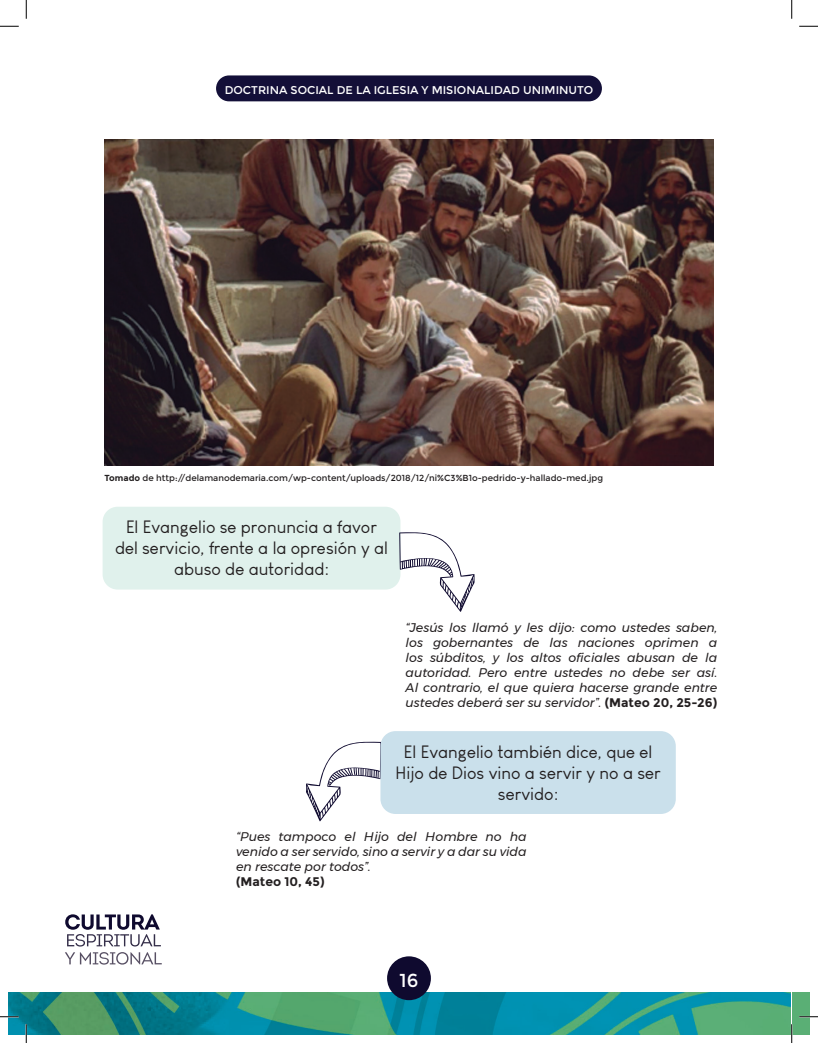
<style>
.page{position:relative;width:818px;height:1043px;background:#fff}
.page>*{position:absolute;margin:0;border:0;box-sizing:border-box;transform-origin:0 0}
.t1{font:18.75px "Montserrat";color:#fff}
.t2{font:17.5px/21px "Louis George Cafe";color:#231f20;text-align:center}
.t3{font:italic 12.5px/15px "Montserrat";color:#231f20;text-align:justify}
.t4{font:700 12.5px "Montserrat";color:#231f20}
.t5{font:11.25px "Montserrat";color:#fff}
.t6{font:8.75px "Montserrat";color:#231f20}
.s1{font-weight:700}
.s2{font-weight:700;font-style:normal}
</style>
<div class="page">
<img style="left:792px;top:993px;width:17px;height:41px">
<img style="left:9px;top:993px;width:781px;height:41px">
<div style="left:216px;top:75px;width:386px;height:26px;background:#130f38;border-radius:13px"></div>
<svg style="left:65px;top:952px;width:97px;height:12px"></svg>
<svg style="left:65px;top:914px;width:96px;height:32px"></svg>
<div style="left:387px;top:956px;width:44px;height:44px;background:#0f0a2f;border-radius:50%"></div>
<img style="left:104px;top:140px;width:609px;height:326px">
<div style="left:103px;top:506px;width:297px;height:83px;background:#e0f1ec;border-radius:15px"></div>
<svg style="left:399px;top:531px;width:75px;height:81px"></svg>
<svg style="left:306px;top:741px;width:75px;height:80px"></svg>
<div style="left:380px;top:731px;width:295px;height:83px;background:#cae0eb;border-radius:15px"></div>
<svg style="left:0;top:25px;width:19px;height:2px"></svg>
<svg style="left:799px;top:25px;width:19px;height:2px"></svg>
<svg style="left:0;top:1015px;width:19px;height:2px"></svg>
<svg style="left:799px;top:1015px;width:19px;height:2px"></svg>
<svg style="left:25px;top:0;width:2px;height:19px"></svg>
<svg style="left:25px;top:1024px;width:2px;height:18px"></svg>
<svg style="left:791px;top:0;width:1px;height:19px"></svg>
<svg style="left:790px;top:1024px;width:2px;height:18px"></svg>
<p class="t5" style="left:225px;top:83px;width:370px">DOCTRINA SOCIAL DE LA IGLESIA Y MISIONALIDAD UNIMINUTO</p>
<p class="t6" style="left:104px;top:472px;width:500px"><span class="s1">Tomado</span> de http://delamanodemaria.com/wp-content/uploads/2018/12/ni%C3%B1o-pedrido-y-hallado-med.jpg</p>
<h2 class="t2" style="left:115px;top:516px;width:274px">El Evangelio se pronuncia a favor del servicio, frente a la opresión y al abuso de autoridad:</h2>
<p class="t3" style="left:405px;top:620px;width:313px">“Jesús los llamó y les dijo: como ustedes saben, los gobernantes de las naciones oprimen a los súbditos, y los altos oficiales abusan de la autoridad. Pero entre ustedes no debe ser así.<br>Al contrario, el que quiera hacerse grande entre ustedes deberá ser su servidor”. <span class="s2">(Mateo 20, 25-26)</span></p>
<h2 class="t2" style="left:395px;top:741px;width:267px">El Evangelio también dice, que el<br>Hijo de Dios vino a servir y no a ser servido:</h2>
<p class="t3" style="left:236px;top:829px;width:292px">“Pues tampoco el Hijo del Hombre no ha venido a ser servido, sino a servir y a dar su vida en rescate por todos”.</p>
<p class="t4" style="left:236px;top:874px;width:90px">(Mateo 10, 45)</p>
<h1 class="t1" style="left:399px;top:969px;width:20px">16</h1>
</div>
